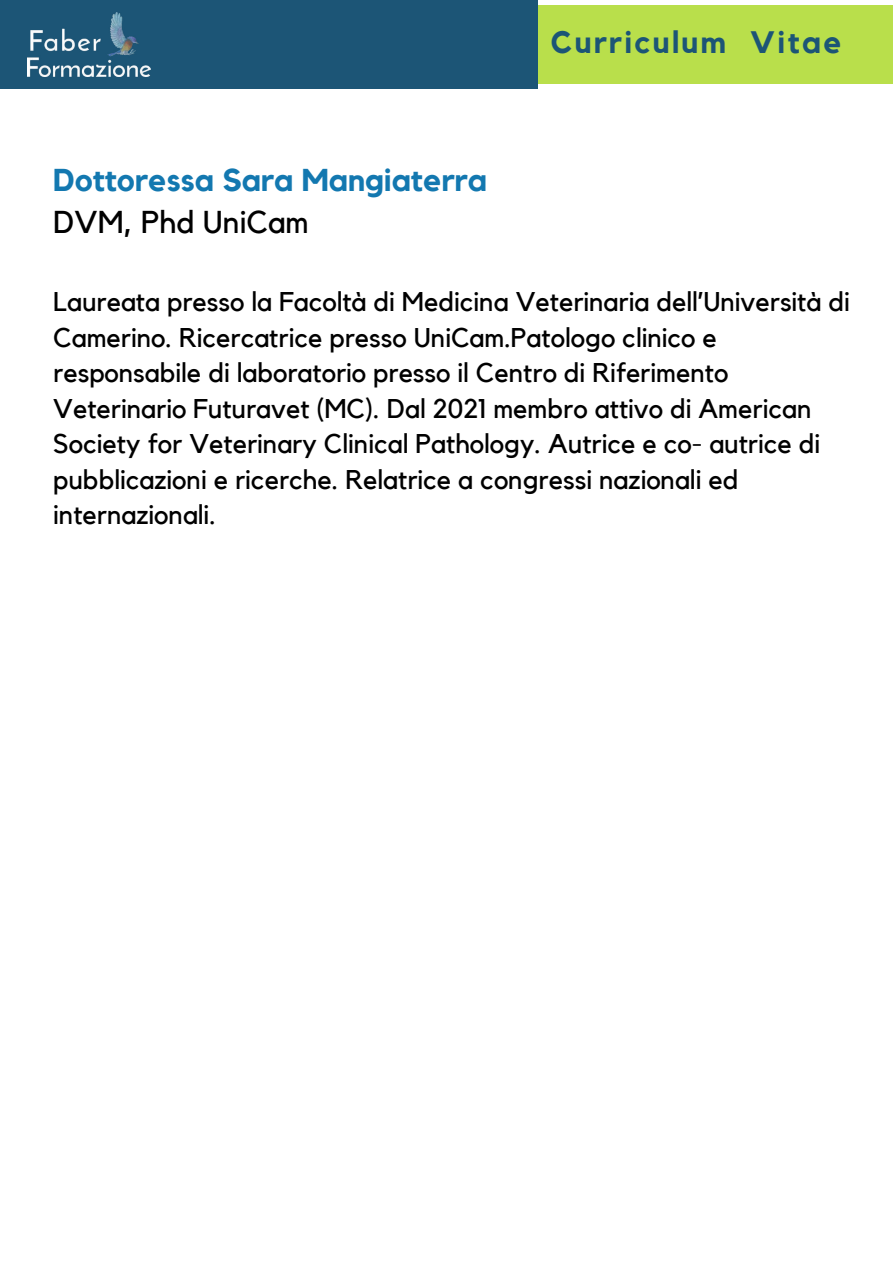
<style>
.page{position:relative;width:893px;height:1263px;background:#fff}
.page>*{position:absolute;margin:0;border:0;box-sizing:border-box;transform-origin:0 0}
.t1{font:700 31.5px "Kollektif";color:#1378b0}
.t2{font:31.5px "Kollektif";color:#000}
.t3{font:700 30.9px "Kollektif";letter-spacing:.08em;color:#1c5576}
.t4{font:27px/35.4px "Kollektif";color:#000}
</style>
<div class="page">
<div style="left:237px;top:5px;width:656px;height:79px;background:#b9df4b"></div>
<div style="left:0;top:0;width:537px;height:89px;background:#1c5576"></div>
<img style="left:28px;top:12px;width:123px;height:65px">
<p class="t1" style="left:53px;top:166px;width:435px">Dottoressa Sara Mangiaterra</p>
<p class="t2" style="left:53px;top:208px;width:257px">DVM, Phd UniCam</p>
<p class="t3" style="left:551px;top:28px;width:292px">Curriculum Vitae</p>
<p class="t4" style="left:53px;top:285px;width:798px">Laureata presso la Facoltà di Medicina Veterinaria dell’Università di Camerino. Ricercatrice presso UniCam.Patologo clinico e responsabile di laboratorio presso il Centro di Riferimento Veterinario Futuravet (MC). Dal 2021 membro attivo di American Society for Veterinary Clinical Pathology. Autrice e co- autrice di pubblicazioni e ricerche. Relatrice a congressi nazionali ed internazionali.</p>
</div>
